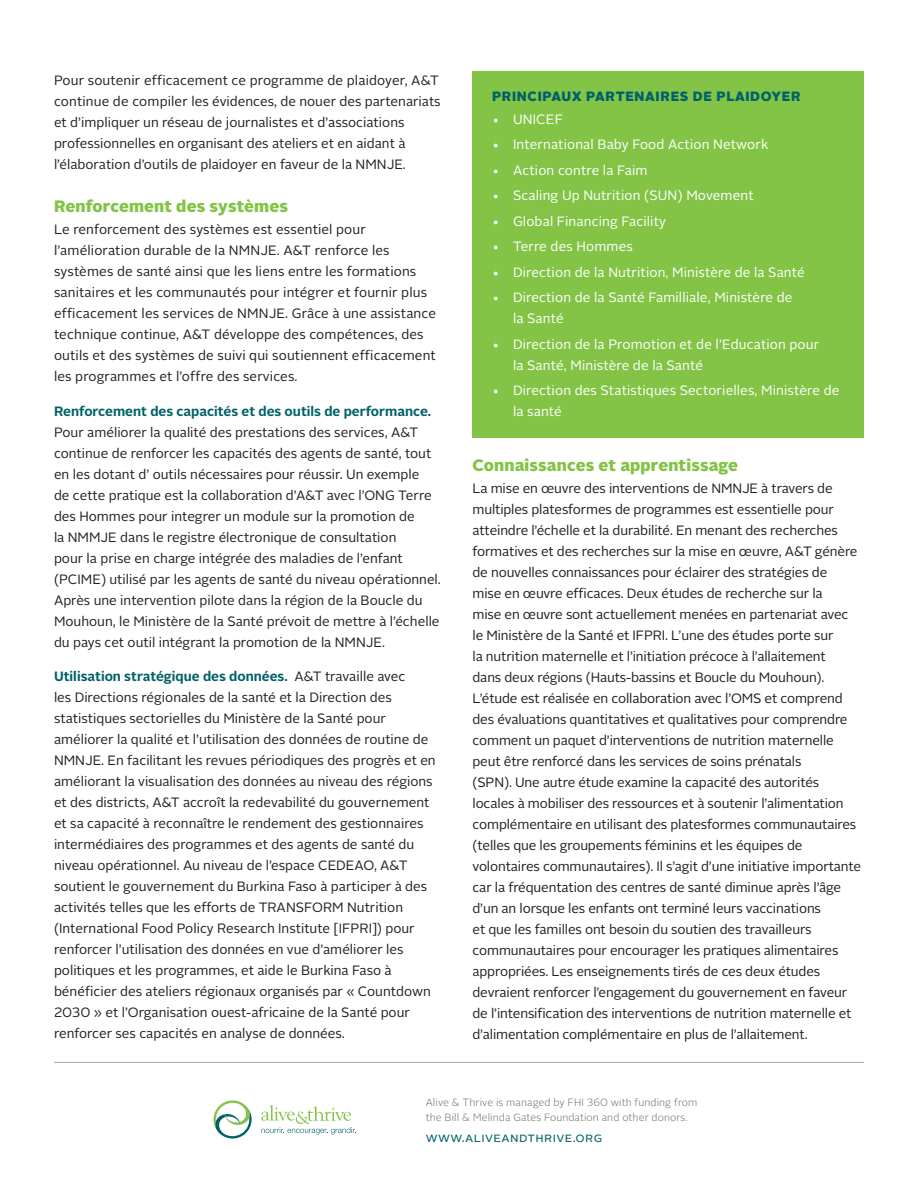
<style>
.page{position:relative;width:918px;height:1188px;background:#fff}
.page>*{position:absolute;margin:0;border:0;box-sizing:border-box;transform-origin:0 0}
.Body{font:900 16.5px "Alright Sans";letter-spacing:.01em;color:#83c447}
.Body-2{font:13.5px/21px "Alright Sans";letter-spacing:-.005em;color:#231f20}
.Body-3{font:13.5px/21px "Alright Sans";letter-spacing:.01em;color:#fff}
.Body-4{font:900 13.5px "Alright Sans";letter-spacing:.05em;color:#006169}
.Body-5{font:13.5px "Alright Sans";letter-spacing:.03em;color:#006169}
.Body-6{font:300 10.5px/15px "Alright Sans";letter-spacing:.01em;color:#6c6d70}
.s1{font-weight:700;color:#006169}
</style>
<div class="page">
<svg style="left:214px;top:1100px;width:38px;height:39px"></svg>
<svg style="left:261px;top:1105px;width:95px;height:30px"></svg>
<hr style="left:54px;top:1062px;width:810px;height:1px;background:#a8a9ad">
<div style="left:472px;top:71px;width:392px;height:366px;background:#83c447"></div>
<p class="Body-2" style="left:54px;top:70px;width:388px">Pour soutenir efficacement ce programme de plaidoyer, A&amp;T continue de compiler les évidences, de nouer des partenariats et d’impliquer un réseau de journalistes et d’associations professionnelles en organisant des ateliers et en aidant à l’élaboration d’outils de plaidoyer en faveur de la NMNJE.</p>
<p class="Body" style="left:54px;top:194px;width:236px">Renforcement des systèmes</p>
<p class="Body-2" style="left:54px;top:219px;width:384px">Le renforcement des systèmes est essentiel pour l’amélioration durable de la NMNJE. A&amp;T renforce les systèmes de santé ainsi que les liens entre les formations sanitaires et les communautés pour intégrer et fournir plus efficacement les services de NMNJE. Grâce à une assistance technique continue, A&amp;T développe des compétences, des outils et des systèmes de suivi qui soutiennent efficacement les programmes et l’offre des services.</p>
<p class="Body-2" style="left:54px;top:401px;width:388px"><span class="s1">Renforcement des capacités et des outils de performance.<br></span>Pour améliorer la qualité des prestations des services, A&amp;T continue de renforcer les capacités des agents de santé, tout en les dotant d’ outils nécessaires pour réussir. Un exemple<br>de cette pratique est la collaboration d’A&amp;T avec l’ONG Terre des Hommes pour integrer un module sur la promotion de<br>la NMMJE dans le registre électronique de consultation<br>pour la prise en charge intégrée des maladies de l’enfant (PCIME) utilisé par les agents de santé du niveau opérationnel.<br>Après une intervention pilote dans la région de la Boucle du Mouhoun, le Ministère de la Santé prévoit de mettre à l’échelle du pays cet outil intégrant la promotion de la NMNJE.</p>
<p class="Body-2" style="left:54px;top:666px;width:383px"><span class="s1">Utilisation stratégique des données.</span> A&amp;T travaille avec<br>les Directions régionales de la santé et la Direction des statistiques sectorielles du Ministère de la Santé pour améliorer la qualité et l’utilisation des données de routine de NMNJE. En facilitant les revues périodiques des progrès et en améliorant la visualisation des données au niveau des régions et des districts, A&amp;T accroît la redevabilité du gouvernement et sa capacité à reconnaître le rendement des gestionnaires intermédiaires des programmes et des agents de santé du niveau opérationnel. Au niveau de l’espace CEDEAO, A&amp;T soutient le gouvernement du Burkina Faso à participer à des activités telles que les efforts de TRANSFORM Nutrition (International Food Policy Research Institute [IFPRI]) pour renforcer l’utilisation des données en vue d’améliorer les politiques et les programmes, et aide le Burkina Faso à bénéficier des ateliers régionaux organisés par « Countdown 2030 » et l’Organisation ouest-africaine de la Santé pour renforcer ses capacités en analyse de données.</p>
<p class="Body-4" style="left:492px;top:87px;width:310px">PRINCIPAUX PARTENAIRES DE PLAIDOYER</p>
<p class="Body-3" style="left:492px;top:109px;width:73px">• UNICEF</p>
<p class="Body-3" style="left:492px;top:134px;width:278px">• International Baby Food Action Network</p>
<p class="Body-3" style="left:492px;top:160px;width:157px">• Action contre la Faim</p>
<p class="Body-3" style="left:492px;top:185px;width:263px">• Scaling Up Nutrition (SUN) Movement</p>
<p class="Body-3" style="left:492px;top:211px;width:176px">• Global Financing Facility</p>
<p class="Body-3" style="left:492px;top:236px;width:142px">• Terre des Hommes</p>
<p class="Body-3" style="left:492px;top:262px;width:314px">• Direction de la Nutrition, Ministère de la Santé</p>
<p class="Body-3" style="left:513px;top:287px;width:281px;text-indent:-21px">• Direction de la Santé Familliale, Ministère de la Santé</p>
<p class="Body-3" style="left:513px;top:334px;width:308px;text-indent:-21px">• Direction de la Promotion et de l’Education pour la Santé, Ministère de la Santé</p>
<p class="Body-3" style="left:513px;top:380px;width:328px;text-indent:-21px">• Direction des Statistiques Sectorielles, Ministère de la santé</p>
<p class="Body" style="left:472px;top:453px;width:267px">Connaissances et apprentissage</p>
<p class="Body-2" style="left:472px;top:478px;width:390px">La mise en œuvre des interventions de NMNJE à travers de multiples platesformes de programmes est essentielle pour atteindre l’échelle et la durabilité. En menant des recherches formatives et des recherches sur la mise en œuvre, A&amp;T génère de nouvelles connaissances pour éclairer des stratégies de<br>mise en œuvre efficaces. Deux études de recherche sur la<br>mise en œuvre sont actuellement menées en partenariat avec le Ministère de la Santé et IFPRI. L’une des études porte sur<br>la nutrition maternelle et l’initiation précoce à l’allaitement<br>dans deux régions (Hauts-bassins et Boucle du Mouhoun).<br>L’étude est réalisée en collaboration avec l’OMS et comprend des évaluations quantitatives et qualitatives pour comprendre comment un paquet d’interventions de nutrition maternelle peut être renforcé dans les services de soins prénatals<br>(SPN). Une autre étude examine la capacité des autorités locales à mobiliser des ressources et à soutenir l’alimentation complémentaire en utilisant des platesformes communautaires (telles que les groupements féminins et les équipes de volontaires communautaires). Il s’agit d’une initiative importante car la fréquentation des centres de santé diminue après l’âge d’un an lorsque les enfants ont terminé leurs vaccinations<br>et que les familles ont besoin du soutien des travailleurs communautaires pour encourager les pratiques alimentaires appropriées. Les enseignements tirés de ces deux études devraient renforcer l’engagement du gouvernement en faveur de l’intensification des interventions de nutrition maternelle et d’alimentation complémentaire en plus de l’allaitement.</p>
<p class="Body-6" style="left:426px;top:1095px;width:273px">Alive &amp; Thrive is managed by FHI 360 with funding from the Bill &amp; Melinda Gates Foundation and other donors.</p>
<p class="Body-5" style="left:426px;top:1128px;width:178px">www.aliveandthrive.org</p>
</div>
